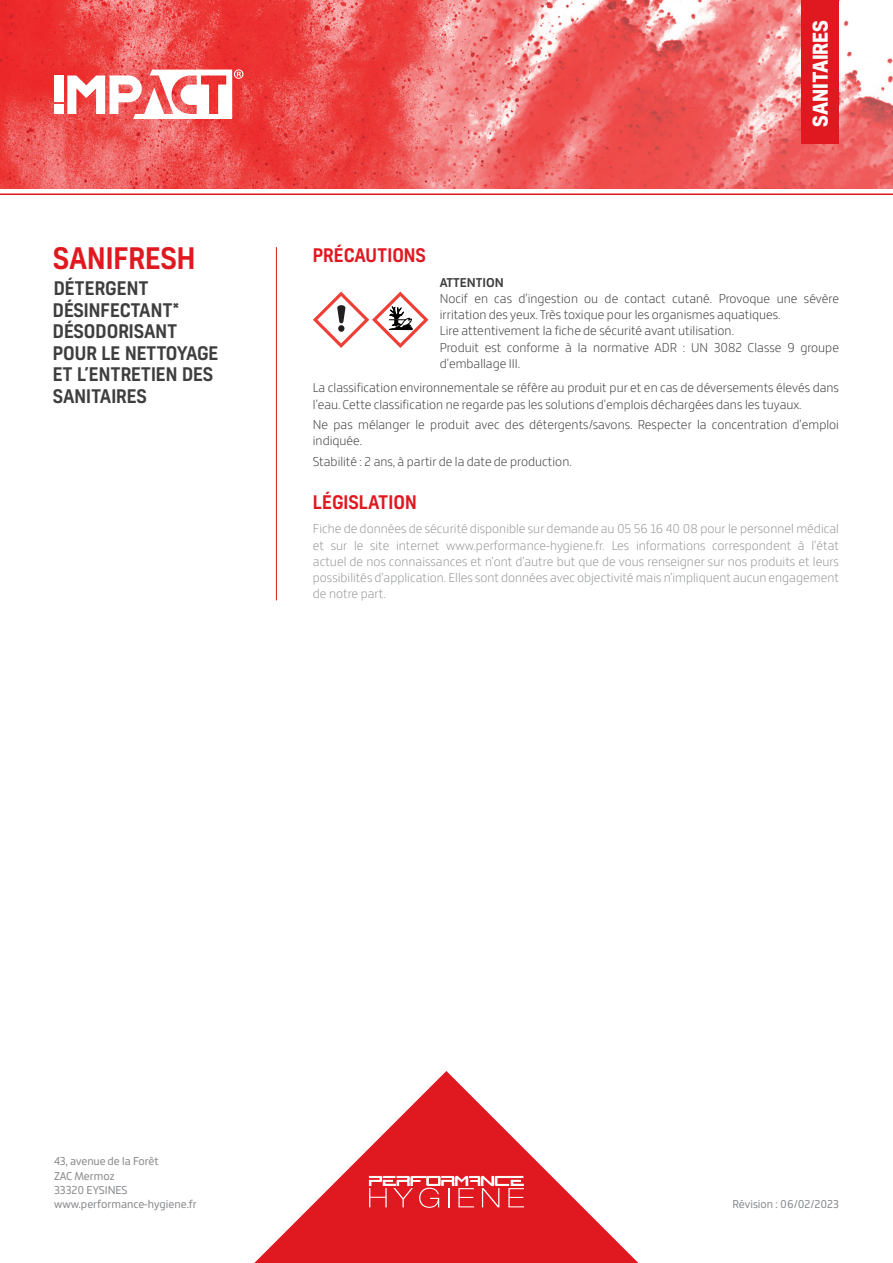
<style>
.page{position:relative;width:893px;height:1263px;background:#fff}
.page>*{position:absolute;margin:0;border:0;box-sizing:border-box;transform-origin:0 0}
.t1{font:500 28.5px "Kelson";color:#e01921}
.t2{font:700 19.65px "Kelson";letter-spacing:-.005em;color:#fff}
.t3{font:500 18px/21.6px "Kelson";color:#3e3e3f}
.t4{font:500 18px "Kelson";color:#e01921}
.t5{font:200 13.5px/16.2px "Bronkoh";color:#3e3e3f}
.t6{font:200 13.5px/16.2px "Bronkoh";color:#949699;text-align:justify}
.t7{font:700 13.5px "Bronkoh";color:#3e3e3f}
.t8{font:12px/14.4px "Bronkoh";color:#8a8c8f}
</style>
<div class="page">
<img style="left:0;top:0;width:893px;height:188px">
<hr style="left:0;top:193px;width:893px;height:2px;background:#e01921">
<div style="left:54px;top:105px;width:9px;height:9px;background:#fff"></div>
<div style="left:54px;top:76px;width:9px;height:26px;background:#fff"></div>
<svg style="left:67px;top:69px;width:177px;height:50px"></svg>
<svg style="left:254px;top:1071px;width:385px;height:192px"></svg>
<svg style="left:369px;top:1176px;width:155px;height:32px"></svg>
<div style="left:801px;top:0;width:38px;height:144px;background:#e01921"></div>
<hr style="left:276px;top:247px;width:1px;height:353px;background:#e01921">
<svg style="left:313px;top:292px;width:115px;height:56px"></svg>
<h1 class="t1" style="left:53px;top:239px;width:144px">SANIFRESH</h1>
<h3 class="t3" style="left:53px;top:277px;width:167px">DÉTERGENT<br>DÉSINFECTANT*<br>DÉSODORISANT<br>POUR LE NETTOYAGE<br>ET L’ENTRETIEN DES<br>SANITAIRES</h3>
<h3 class="t4" style="left:313px;top:243px;width:115px">PRÉCAUTIONS</h3>
<h2 class="t2" style="left:806px;top:127px;width:108px;rotate:-90deg">SANITAIRES</h2>
<p class="t7" style="left:440px;top:275px;width:65px">ATTENTION</p>
<p class="t5" style="left:440px;top:291px;width:401px">Nocif en cas d’ingestion ou de contact cutané. Provoque une sévère irritation des yeux. Très toxique pour les organismes aquatiques.<br>Lire attentivement la fiche de sécurité avant utilisation.<br>Produit est conforme à la normative ADR : UN 3082 Classe 9 groupe d’emballage III.</p>
<p class="t5" style="left:313px;top:380px;width:528px">La classification environnementale se réfère au produit pur et en cas de déversements élevés dans l’eau. Cette classification ne regarde pas les solutions d’emplois déchargées dans les tuyaux.</p>
<p class="t5" style="left:313px;top:417px;width:528px">Ne pas mélanger le produit avec des détergents/savons. Respecter la concentration d’emploi indiquée.</p>
<p class="t5" style="left:313px;top:454px;width:260px">Stabilité : 2 ans, à partir de la date de production.</p>
<h3 class="t4" style="left:313px;top:489px;width:105px">LÉGISLATION</h3>
<p class="t6" style="left:313px;top:521px;width:528px">Fiche de données de sécurité disponible sur demande au 05 56 16 40 08 pour le personnel médical et sur le site internet www.performance-hygiene.fr. Les informations correspondent à l’état actuel de nos connaissances et n’ont d’autre but que de vous renseigner sur nos produits et leurs possibilités d’application. Elles sont données avec objectivité mais n’impliquent aucun engagement de notre part.</p>
<p class="t8" style="left:54px;top:1154px;width:144px">43, avenue de la Forêt<br>ZAC Mermoz<br>33320 EYSINES www.performance-hygiene.fr</p>
<p class="t8" style="left:732px;top:1198px;width:108px">Révision : 06/02/2023</p>
</div>
